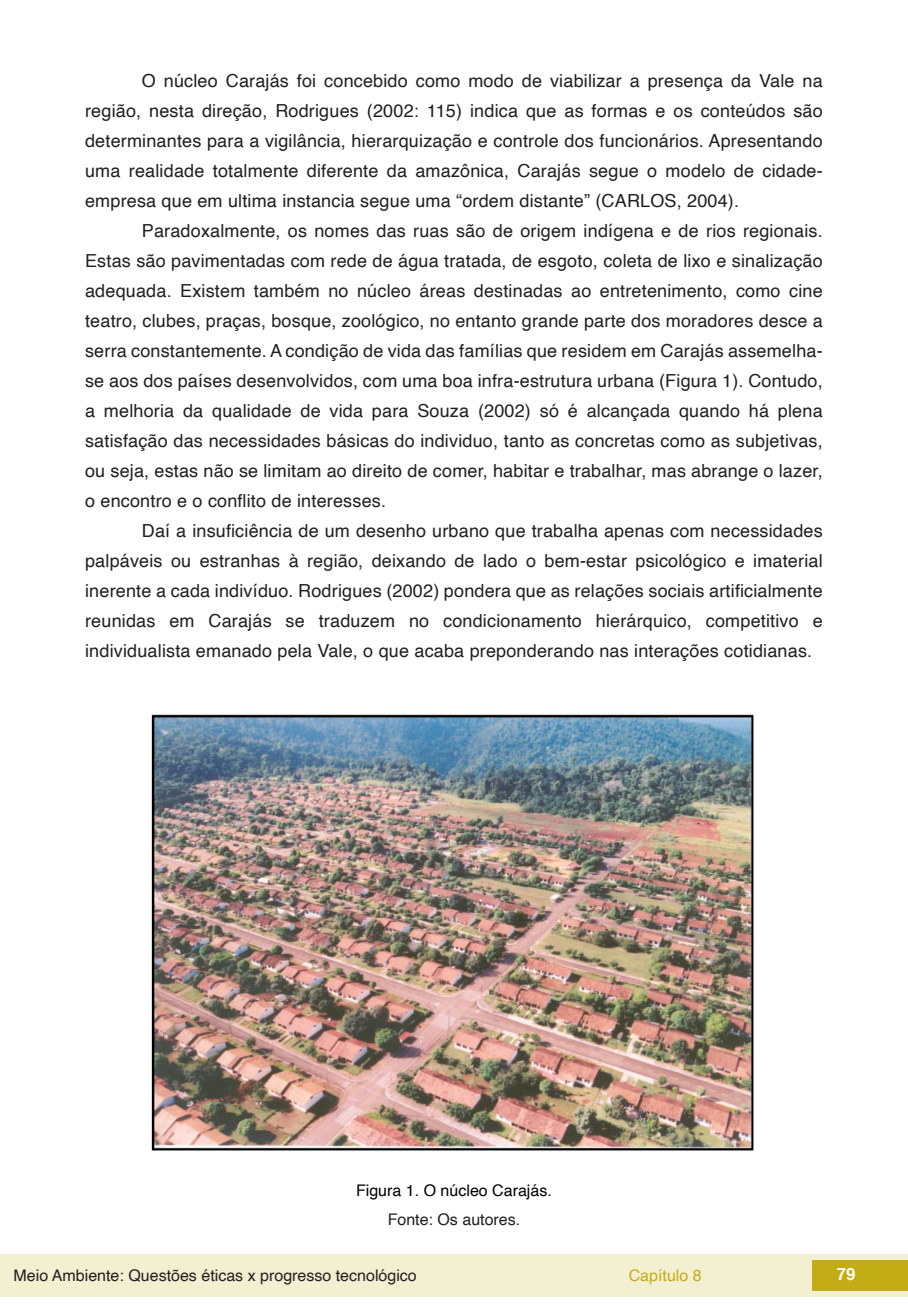
<style>
.page{position:relative;width:908px;height:1304px;background:#fff}
.page>*{position:absolute;margin:0;border:0;box-sizing:border-box;transform-origin:0 0}
.txt{font:18px/30px "Helvetica";letter-spacing:.01em;color:#231f20;text-align:justify}
.t1{font:700 16.8px "Helvetica";color:#fff}
.fonte_tab_gra_imag{font:16px "Helvetica";color:#231f20}
.info_tab_graf_imag{font:16px "Helvetica";color:#000}
.t2{font:16px "Helvetica";color:#c3ad17}
</style>
<div class="page">
<div style="left:0;top:1254px;width:906px;height:43px;background:#f3efd1"></div>
<div style="left:812px;top:1261px;width:95px;height:30px;background:#c3ad17"></div>
<img style="left:151px;top:714px;width:603px;height:437px">
<p class="txt" style="left:85px;top:66px;width:738px;text-indent:57px">O núcleo Carajás foi concebido como modo de viabilizar a presença da Vale na região, nesta direção, Rodrigues (2002: 115) indica que as formas e os conteúdos são determinantes para a vigilância, hierarquização e controle dos funcionários. Apresentando uma realidade totalmente diferente da amazônica, Carajás segue o modelo de cidade&shy;empresa que em ultima instancia segue uma “ordem distante” (CARLOS, 2004).</p>
<p class="txt" style="left:85px;top:216px;width:738px;text-indent:57px">Paradoxalmente, os nomes das ruas são de origem indígena e de rios regionais.<br>Estas são pavimentadas com rede de água tratada, de esgoto, coleta de lixo e sinalização adequada. Existem também no núcleo áreas destinadas ao entretenimento, como cine teatro, clubes, praças, bosque, zoológico, no entanto grande parte dos moradores desce a serra constantemente. A condição de vida das famílias que residem em Carajás assemelha&shy;se aos dos países desenvolvidos, com uma boa infra-estrutura urbana (Figura 1). Contudo, a melhoria da qualidade de vida para Souza (2002) só é alcançada quando há plena satisfação das necessidades básicas do individuo, tanto as concretas como as subjetivas, ou seja, estas não se limitam ao direito de comer, habitar e trabalhar, mas abrange o lazer, o encontro e o conflito de interesses.</p>
<p class="txt" style="left:85px;top:516px;width:738px;text-indent:57px">Daí a insuficiência de um desenho urbano que trabalha apenas com necessidades palpáveis ou estranhas à região, deixando de lado o bem-estar psicológico e imaterial inerente a cada indivíduo. Rodrigues (2002) pondera que as relações sociais artificialmente reunidas em Carajás se traduzem no condicionamento hierárquico, competitivo e individualista emanado pela Vale, o que acaba preponderando nas interações cotidianas.</p>
<p class="info_tab_graf_imag" style="left:356px;top:1178px;width:197px">Figura 1. O núcleo Carajás.</p>
<p class="fonte_tab_gra_imag" style="left:387px;top:1207px;width:134px">Fonte: Os autores.</p>
<p class="fonte_tab_gra_imag" style="left:14px;top:1263px;width:404px">Meio Ambiente: Questões éticas x progresso tecnológico</p>
<p class="t2" style="left:628px;top:1263px;width:74px">Capítulo 8</p>
<p class="t1" style="left:836px;top:1261px;width:20px">79</p>
</div>
